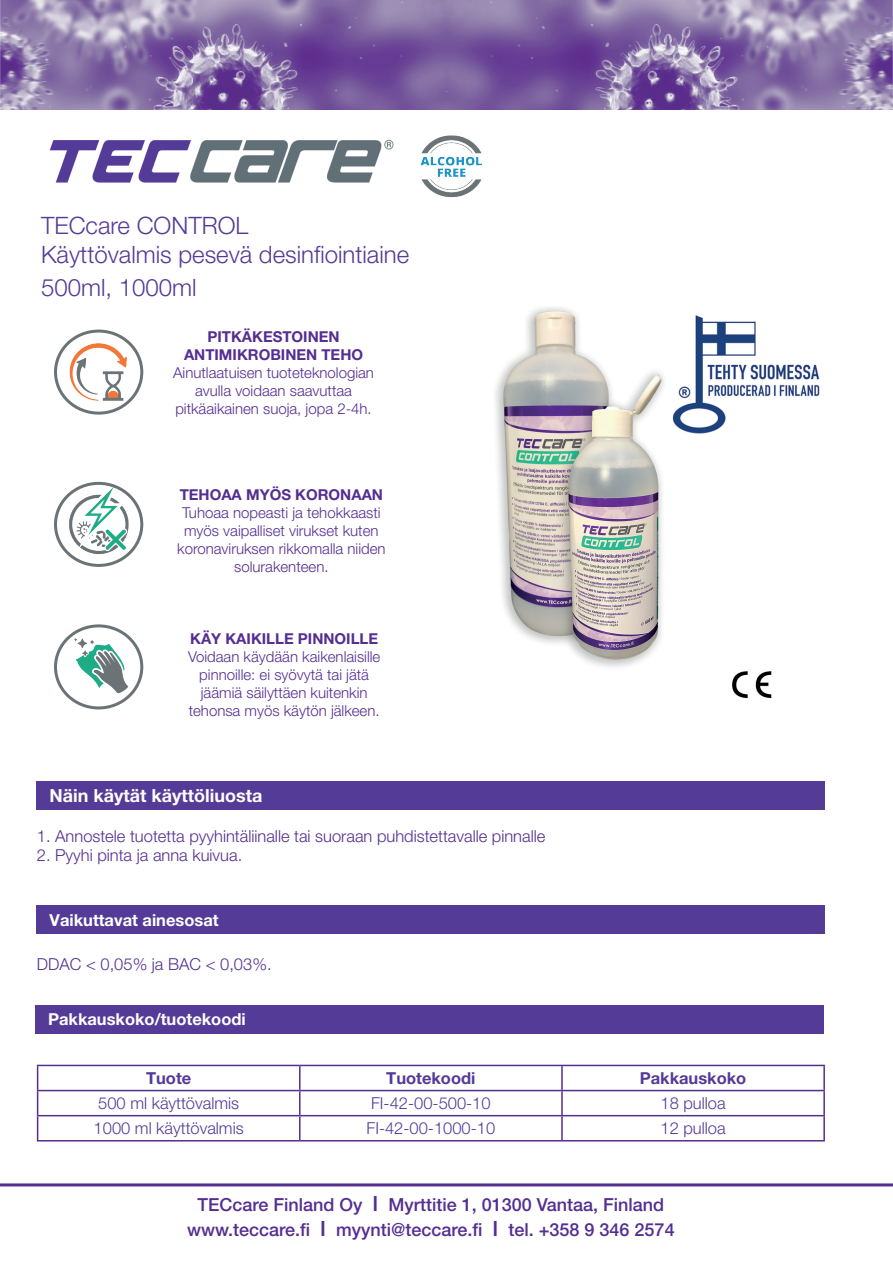
<style>
.page{position:relative;width:893px;height:1263px;background:#fff}
.page>*{position:absolute;margin:0;border:0;box-sizing:border-box;transform-origin:0 0}
.t1{font:300 24px/28.8px "Helvetica Neue LT Pro";color:#543b97}
.t2{font:500 18px/25.2px "Helvetica Neue LT Pro";color:#542e91;text-align:center}
.t3{font:700 18px "Helvetica Neue LT Pro";color:#fff}
.t4{font:300 16.5px "Helvetica Neue LT Pro";color:#542e91}
.t5{font:300 16.5px "Helvetica Neue LT Pro";color:#543a97}
.t6{font:700 16.5px "Helvetica Neue LT Pro";color:#fff}
.t7{font:700 16.5px "Helvetica Neue LT Pro";color:#543a97}
.t8{font:300 15px/18px "Helvetica Neue LT Pro";color:#542e91;text-align:center}
.t9{font:700 15px/18px "Helvetica Neue LT Pro";color:#542e91;text-align:center}
.s1{font-size:21px}
</style>
<div class="page">
<div style="left:37px;top:781px;width:788px;height:29px;background:#543b97"></div>
<img style="left:49px;top:139px;width:345px;height:44px">
<img style="left:495px;top:307px;width:325px;height:360px">
<img style="left:732px;top:671px;width:40px;height:28px">
<img style="left:420px;top:135px;width:62px;height:63px">
<img style="left:56px;top:331px;width:85px;height:81px">
<div style="left:54px;top:330px;width:89px;height:85px;border:3px solid #6b7377;border-radius:50%"></div>
<img style="left:56px;top:483px;width:86px;height:82px">
<div style="left:54px;top:482px;width:89px;height:85px;border:3px solid #6b7377;border-radius:50%"></div>
<img style="left:63px;top:628px;width:77px;height:77px">
<div style="left:54px;top:624px;width:89px;height:85px;border:3px solid #6b7377;border-radius:50%"></div>
<div style="left:37px;top:905px;width:788px;height:29px;background:#543b97"></div>
<div style="left:35px;top:1005px;width:788px;height:29px;background:#543b97"></div>
<hr style="left:37px;top:1065px;width:263px;height:1px;background:#542e91">
<hr style="left:300px;top:1065px;width:262px;height:1px;background:#542e91">
<hr style="left:299px;top:1066px;width:2px;height:24px;background:#542e91">
<hr style="left:562px;top:1065px;width:263px;height:1px;background:#542e91">
<hr style="left:561px;top:1066px;width:2px;height:24px;background:#542e91">
<hr style="left:823px;top:1066px;width:2px;height:24px;background:#542e91">
<hr style="left:37px;top:1090px;width:263px;height:1px;background:#542e91">
<hr style="left:300px;top:1090px;width:262px;height:1px;background:#542e91">
<hr style="left:299px;top:1091px;width:2px;height:24px;background:#542e91">
<hr style="left:562px;top:1090px;width:263px;height:1px;background:#542e91">
<hr style="left:561px;top:1091px;width:2px;height:24px;background:#542e91">
<hr style="left:823px;top:1091px;width:2px;height:24px;background:#542e91">
<hr style="left:37px;top:1115px;width:263px;height:1px;background:#542e91">
<svg style="left:37px;top:1066px;width:1px;height:74px"></svg>
<hr style="left:300px;top:1115px;width:262px;height:1px;background:#542e91">
<hr style="left:299px;top:1116px;width:2px;height:24px;background:#542e91">
<hr style="left:562px;top:1115px;width:263px;height:1px;background:#542e91">
<hr style="left:561px;top:1116px;width:2px;height:24px;background:#542e91">
<hr style="left:823px;top:1116px;width:2px;height:24px;background:#542e91">
<hr style="left:37px;top:1140px;width:263px;height:1px;background:#542e91">
<hr style="left:300px;top:1140px;width:262px;height:1px;background:#542e91">
<hr style="left:562px;top:1140px;width:263px;height:1px;background:#542e91">
<hr style="left:0;top:1183px;width:893px;height:3px;background:#542e91">
<img style="left:0;top:0;width:893px;height:110px">
<h1 class="t1" style="left:41px;top:211px;width:370px">TECcare CONTROL<br>Käyttövalmis pesevä desinfiointiaine</h1>
<h1 class="t1" style="left:41px;top:272px;width:157px">500ml, 1000ml</h1>
<p class="t9" style="left:184px;top:327px;width:181px">PITKÄKESTOINEN<br>ANTIMIKROBINEN TEHO</p>
<p class="t8" style="left:173px;top:363px;width:202px">Ainutlaatuisen tuoteteknologian avulla voidaan saavuttaa pitkäaikainen suoja, jopa 2-4h.</p>
<p class="t9" style="left:180px;top:485px;width:205px">TEHOAA MYÖS KORONAAN</p>
<p class="t8" style="left:177px;top:503px;width:210px">Tuhoaa nopeasti ja tehokkaasti myös vaipalliset virukset kuten koronaviruksen rikkomalla niiden solurakenteen.</p>
<p class="t9" style="left:190px;top:629px;width:190px">KÄY KAIKILLE PINNOILLE</p>
<p class="t8" style="left:188px;top:647px;width:194px">Voidaan käydään kaikenlaisille pinnoille: ei syövytä tai jätä jäämiä säilyttäen kuitenkin tehonsa myös käytön jälkeen.</p>
<p class="t3" style="left:50px;top:784px;width:214px">Näin käytät käyttöliuosta</p>
<p class="t4" style="left:37px;top:826px;width:510px">1. Annostele tuotetta pyyhintäliinalle tai suoraan puhdistettavalle pinnalle</p>
<p class="t4" style="left:37px;top:845px;width:207px">2. Pyyhi pinta ja anna kuivua.</p>
<p class="t6" style="left:50px;top:909px;width:170px">Vaikuttavat ainesosat</p>
<p class="t4" style="left:37px;top:954px;width:236px">DDAC &lt; 0,05% ja BAC &lt; 0,03%.</p>
<p class="t6" style="left:48px;top:1009px;width:199px">Pakkauskoko/tuotekoodi</p>
<p class="t7" style="left:146px;top:1068px;width:47px">Tuote</p>
<p class="t7" style="left:386px;top:1068px;width:91px">Tuotekoodi</p>
<p class="t7" style="left:640px;top:1068px;width:108px">Pakkauskoko</p>
<p class="t5" style="left:98px;top:1093px;width:142px">500 ml käyttövalmis</p>
<p class="t5" style="left:371px;top:1093px;width:121px">FI-42-00-500-10</p>
<p class="t5" style="left:660px;top:1093px;width:67px">18 pulloa</p>
<p class="t5" style="left:94px;top:1118px;width:152px">1000 ml käyttövalmis</p>
<p class="t5" style="left:366px;top:1118px;width:130px">FI-42-00-1000-10</p>
<p class="t5" style="left:660px;top:1118px;width:67px">12 pulloa</p>
<p class="t2" style="left:187px;top:1191px;width:489px">TECcare Finland Oy <span class="s1">I</span> Myrttitie 1, 01300 Vantaa, Finland www.teccare.fi <span class="s1">I</span> myynti@teccare.fi <span class="s1">I</span> tel. +358 9 346 2574</p>
</div>
